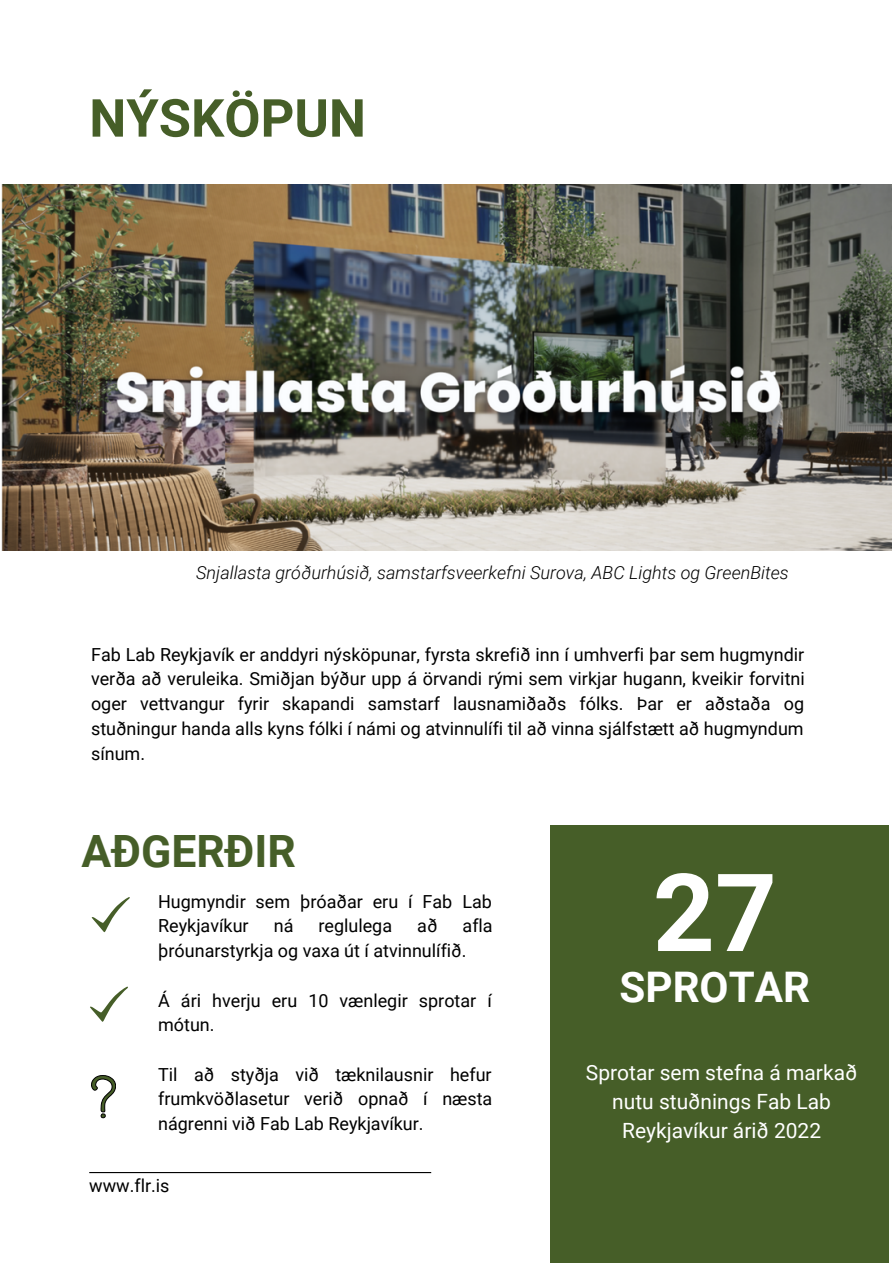
<style>
.page{position:relative;width:893px;height:1264px;background:#fff}
.page>*{position:absolute;margin:0;border:0;box-sizing:border-box;transform-origin:0 0}
.t1{font:700 108.15px "Roboto";color:#fff}
.t2{font:700 52.5px "Roboto";color:#465e28}
.t3{font:700 44.55px "Roboto";color:#465e28}
.t4{font:700 42.15px "Roboto";color:#fff}
.t5{font:21px/29.2px "Roboto";color:#fff;text-align:center}
.t6{font:18px/24.8px "Roboto";color:#000}
.t7{font:italic 300 18px "Roboto";color:#000}
</style>
<div class="page">
<hr style="left:89px;top:1171px;width:342px;height:2px;background:#000">
<svg style="left:91px;top:897px;width:39px;height:35px"></svg>
<svg style="left:91px;top:1075px;width:25px;height:43px"></svg>
<div style="left:550px;top:825px;width:338px;height:437px;background:#465e28"></div>
<svg style="left:90px;top:986px;width:38px;height:36px"></svg>
<img style="left:1px;top:184px;width:890px;height:366px">
<h2 class="t2" style="left:89px;top:88px;width:278px">NÝSKÖPUN</h2>
<p class="t7" style="left:196px;top:562px;width:594px">Snjallasta gróðurhúsið, samstarfsveerkefni Surova, ABC Lights og GreenBites</p>
<p class="t6" style="left:91px;top:642px;width:715px;text-align:justify">Fab Lab Reykjavík er anddyri nýsköpunar, fyrsta skrefið inn í umhverfi þar sem hugmyndir verða að veruleika. Smiðjan býður upp á örvandi rými sem virkjar hugann, kveikir forvitni oger vettvangur fyrir skapandi samstarf lausnamiðaðs fólks. Þar er aðstaða og stuðningur handa alls kyns fólki í námi og atvinnulífi til að vinna sjálfstætt að hugmyndum sínum.</p>
<h3 class="t3" style="left:82px;top:825px;width:216px">AÐGERÐIR</h3>
<p class="t6" style="left:158px;top:889px;width:335px">Hugmyndir sem þróaðar eru í Fab Lab<br>Reykjavíkur</p>
<p class="t6" style="left:274px;top:913px;width:21px">ná</p>
<p class="t6" style="left:318px;top:913px;width:75px">reglulega</p>
<p class="t6" style="left:417px;top:913px;width:22px">að</p>
<p class="t6" style="left:158px;top:913px;width:336px;text-indent:304px">afla þróunarstyrkja og vaxa út í atvinnulífið.</p>
<p class="t6" style="left:158px;top:987px;width:335px">Á ári hverju eru 10 vænlegir sprotar í mótun.</p>
<p class="t6" style="left:158px;top:1062px;width:335px;text-align:justify">Til að styðja við tæknilausnir hefur frumkvöðlasetur verið opnað í næsta nágrenni við Fab Lab Reykjavíkur.</p>
<p class="t6" style="left:89px;top:1173px;width:82px">www.flr.is</p>
<h1 class="t1" style="left:652px;top:850px;width:125px">27</h1>
<h3 class="t4" style="left:619px;top:962px;width:192px">SPROTAR</h3>
<p class="t5" style="left:586px;top:1057px;width:273px">Sprotar sem stefna á markað nutu stuðnings Fab Lab<br>Reykjavíkur árið 2022</p>
</div>
